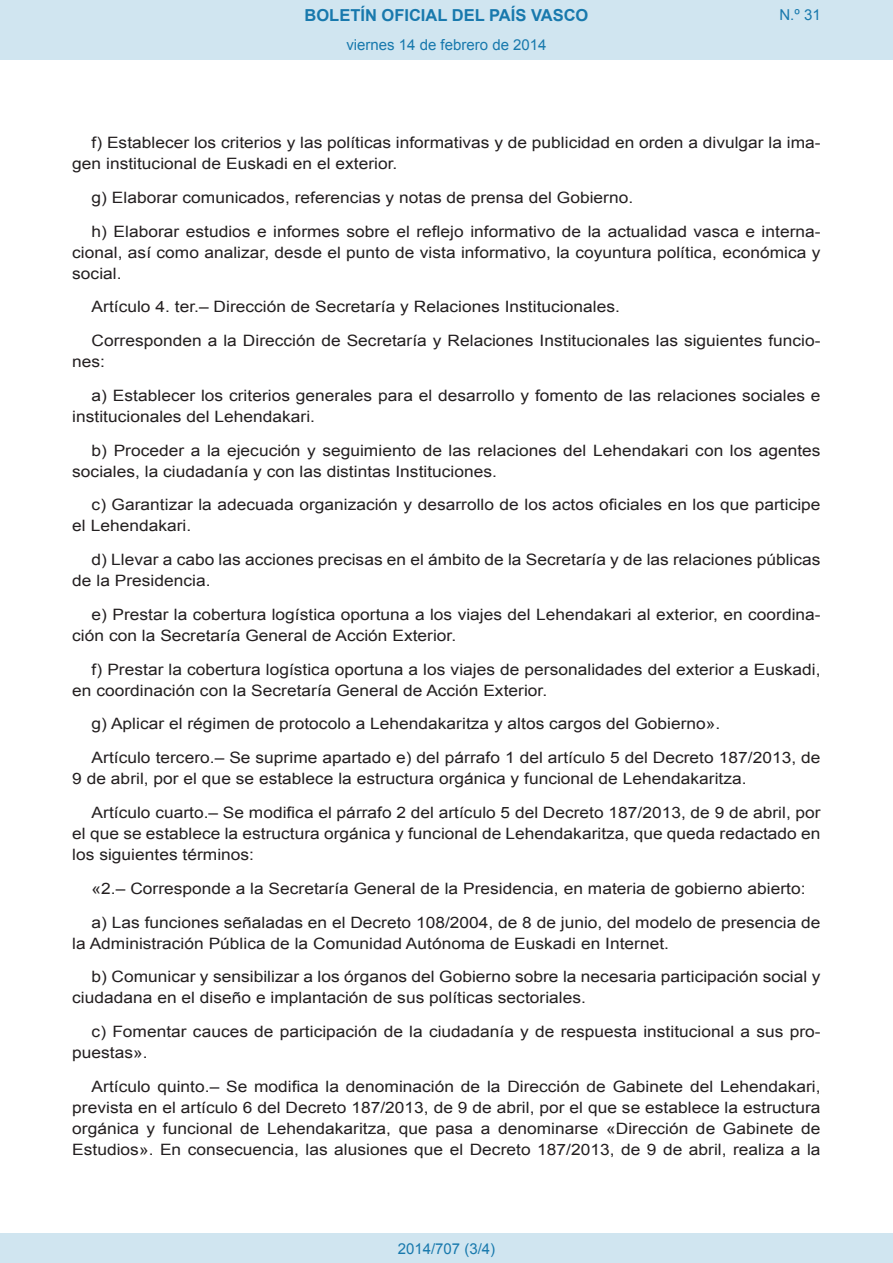
<style>
.page{position:relative;width:893px;height:1263px;background:#fff}
.page>*{position:absolute;margin:0;border:0;box-sizing:border-box;transform-origin:0 0}
.t1{font:700 16.5px "Arial";color:#1879ad}
.BOPVDetalle{font:15.6px/21px "Arial";color:#231f20;scale:1.11 1}
.Paginacion_Centro{font:15px "Arial";color:#1879ad}
</style>
<div class="page">
<div style="left:0;top:0;width:893px;height:60px;background:#d0e5f0"></div>
<div style="left:0;top:1233px;width:893px;height:30px;background:#d0e5f0"></div>
<p class="t1" style="left:305px;top:4px;width:285px">BOLETÍN OFICIAL DEL PAÍS VASCO</p>
<p class="Paginacion_Centro" style="left:346px;top:35px;width:202px">viernes 14 de febrero de 2014</p>
<p class="Paginacion_Centro" style="left:779px;top:5px;width:43px">N.º 31</p>
<p class="BOPVDetalle" style="left:72px;top:132px;width:676px;text-indent:19px">f) Establecer los criterios y las políticas informativas y de publicidad en orden a divulgar la ima&shy;gen institucional de Euskadi en el exterior.</p>
<p class="BOPVDetalle" style="left:92px;top:187px;width:489px">g) Elaborar comunicados, referencias y notas de prensa del Gobierno.</p>
<p class="BOPVDetalle" style="left:72px;top:221px;width:676px;text-align:justify;text-indent:19px">h) Elaborar estudios e informes sobre el reflejo informativo de la actualidad vasca e interna&shy;cional, así como analizar, desde el punto de vista informativo, la coyuntura política, económica y social.</p>
<p class="BOPVDetalle" style="left:92px;top:297px;width:477px">Artículo 4. ter.– Dirección de Secretaría y Relaciones Institucionales.</p>
<p class="BOPVDetalle" style="left:72px;top:330px;width:676px;text-indent:19px">Corresponden a la Dirección de Secretaría y Relaciones Institucionales las siguientes funcio&shy;nes:</p>
<p class="BOPVDetalle" style="left:72px;top:385px;width:676px;text-indent:19px">a) Establecer los criterios generales para el desarrollo y fomento de las relaciones sociales e institucionales del Lehendakari.</p>
<p class="BOPVDetalle" style="left:72px;top:440px;width:676px;text-indent:19px">b) Proceder a la ejecución y seguimiento de las relaciones del Lehendakari con los agentes sociales, la ciudadanía y con las distintas Instituciones.</p>
<p class="BOPVDetalle" style="left:72px;top:495px;width:676px;text-indent:19px">c) Garantizar la adecuada organización y desarrollo de los actos oficiales en los que participe el Lehendakari.</p>
<p class="BOPVDetalle" style="left:72px;top:549px;width:675px;text-indent:19px">d) Llevar a cabo las acciones precisas en el ámbito de la Secretaría y de las relaciones públicas de la Presidencia.</p>
<p class="BOPVDetalle" style="left:72px;top:604px;width:676px;text-indent:19px">e) Prestar la cobertura logística oportuna a los viajes del Lehendakari al exterior, en coordina&shy;ción con la Secretaría General de Acción Exterior.</p>
<p class="BOPVDetalle" style="left:72px;top:659px;width:676px;text-indent:19px">f) Prestar la cobertura logística oportuna a los viajes de personalidades del exterior a Euskadi, en coordinación con la Secretaría General de Acción Exterior.</p>
<p class="BOPVDetalle" style="left:92px;top:714px;width:568px">g) Aplicar el régimen de protocolo a Lehendakaritza y altos cargos del Gobierno».</p>
<p class="BOPVDetalle" style="left:72px;top:747px;width:676px;text-indent:19px">Artículo tercero.– Se suprime apartado e) del párrafo 1 del artículo 5 del Decreto 187/2013, de<br>9 de abril, por el que se establece la estructura orgánica y funcional de Lehendakaritza.</p>
<p class="BOPVDetalle" style="left:72px;top:802px;width:676px;text-align:justify;text-indent:19px">Artículo cuarto.– Se modifica el párrafo 2 del artículo 5 del Decreto 187/2013, de 9 de abril, por el que se establece la estructura orgánica y funcional de Lehendakaritza, que queda redactado en los siguientes términos:</p>
<p class="BOPVDetalle" style="left:92px;top:878px;width:645px">«2.– Corresponde a la Secretaría General de la Presidencia, en materia de gobierno abierto:</p>
<p class="BOPVDetalle" style="left:72px;top:912px;width:676px;text-indent:19px">a) Las funciones señaladas en el Decreto 108/2004, de 8 de junio, del modelo de presencia de la Administración Pública de la Comunidad Autónoma de Euskadi en Internet.</p>
<p class="BOPVDetalle" style="left:72px;top:966px;width:675px;text-indent:19px">b) Comunicar y sensibilizar a los órganos del Gobierno sobre la necesaria participación social y ciudadana en el diseño e implantación de sus políticas sectoriales.</p>
<p class="BOPVDetalle" style="left:72px;top:1021px;width:676px;text-indent:19px">c) Fomentar cauces de participación de la ciudadanía y de respuesta institucional a sus pro&shy;puestas».</p>
<p class="BOPVDetalle" style="left:72px;top:1076px;width:676px;text-align:justify;text-indent:19px">Artículo quinto.– Se modifica la denominación de la Dirección de Gabinete del Lehendakari, prevista en el artículo 6 del Decreto 187/2013, de 9 de abril, por el que se establece la estructura orgánica y funcional de Lehendakaritza, que pasa a denominarse «Dirección de Gabinete de Estudios». En consecuencia, las alusiones que el Decreto 187/2013, de 9 de abril, realiza a la</p>
<p class="Paginacion_Centro" style="left:398px;top:1238px;width:99px">2014/707 (3/4)</p>
</div>
